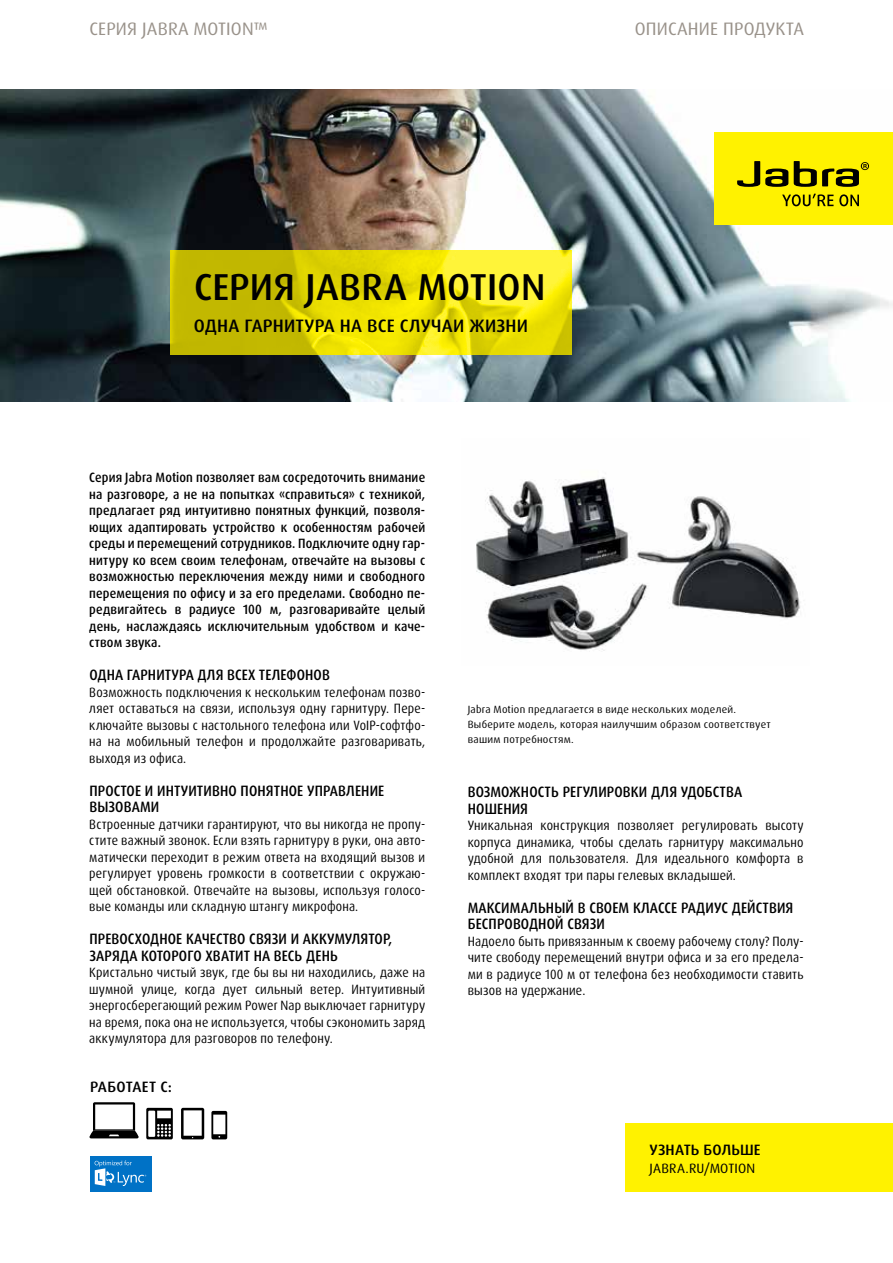
<style>
.page{position:relative;width:893px;height:1263px;background:#fff}
.page>*{position:absolute;margin:0;border:0;box-sizing:border-box;transform-origin:0 0}
.t1{font:500 37.5px "Dax Pro";letter-spacing:.005em;color:#000}
.t2{font:18px "Dax Pro";letter-spacing:.01em;color:#99928a}
.t3{font:500 18px "Dax Pro";letter-spacing:.01em;color:#000}
.t4{font:500 15px/16.5px "Dax Pro";letter-spacing:.01em;color:#000;scale:.9 1}
.t5{font:500 15px "Dax Pro";letter-spacing:.01em;color:#000}
.t6{font:13.5px/16.5px "Dax Pro";letter-spacing:.015em;color:#000;text-align:justify;scale:.9 1}
.t7{font:500 13.5px/16.5px "Dax Pro";letter-spacing:.015em;color:#000;text-align:justify;scale:.9 1}
.t8{font:13.5px "Dax Pro";letter-spacing:.015em;color:#000}
.t9{font:10.5px/15px "Dax Pro";letter-spacing:.025em;color:#000}
</style>
<div class="page">
<img style="left:0;top:89px;width:893px;height:313px">
<div style="left:626px;top:1123px;width:267px;height:68px;background:#fff200"></div>
<svg style="left:170px;top:250px;width:402px;height:105px;background:#dfd409"></svg>
<div style="left:714px;top:132px;width:179px;height:93px;background:#fff200"></div>
<svg style="left:737px;top:161px;width:51px;height:26px"></svg>
<svg style="left:794px;top:161px;width:75px;height:26px"></svg>
<svg style="left:782px;top:194px;width:51px;height:12px"></svg>
<svg style="left:839px;top:194px;width:20px;height:12px"></svg>
<div style="left:90px;top:1156px;width:61px;height:35px;background:#0072c6"></div>
<svg style="left:95px;top:1160px;width:51px;height:26px"></svg>
<svg style="left:89px;top:1102px;width:50px;height:36px"></svg>
<svg style="left:146px;top:1108px;width:27px;height:31px"></svg>
<svg style="left:181px;top:1108px;width:23px;height:31px"></svg>
<svg style="left:211px;top:1111px;width:16px;height:28px"></svg>
<img style="left:476px;top:477px;width:325px;height:174px">
<h2 class="t2" style="left:89px;top:18px;width:180px">СЕРИЯ JABRA MOTION™</h2>
<h2 class="t2" style="left:635px;top:18px;width:171px">ОПИСАНИЕ ПРОДУКТА</h2>
<h1 class="t1" style="left:194px;top:263px;width:353px">СЕРИЯ JABRA MOTION</h1>
<h2 class="t3" style="left:194px;top:314px;width:335px">ОДНА ГАРНИТУРА НА ВСЕ СЛУЧАИ ЖИЗНИ</h2>
<p class="t7" style="left:89px;top:469px;width:375px">Серия Jabra Motion позволяет вам сосредоточить внимание на разговоре, а не на попытках «справиться» с техникой, предлагает ряд интуитивно понятных функций, позволя&shy;ющих адаптировать устройство к особенностям рабочей среды и перемещений сотрудников. Подключите одну гар&shy;нитуру ко всем своим телефонам, отвечайте на вызовы с возможностью переключения между ними и свободного перемещения по офису и за его пределами. Свободно пе&shy;редвигайтесь в радиусе 100 м, разговаривайте целый день, наслаждаясь исключительным удобством и каче&shy;ством звука.</p>
<p class="t4" style="left:89px;top:667px;width:269px">ОДНА ГАРНИТУРА ДЛЯ ВСЕХ ТЕЛЕФОНОВ</p>
<p class="t6" style="left:89px;top:684px;width:375px">Возможность подключения к нескольким телефонам позво&shy;ляет оставаться на связи, используя одну гарнитуру. Пере&shy;ключайте вызовы с настольного телефона или VoIP-софтфо&shy;на на мобильный телефон и продолжайте разговаривать, выходя из офиса.</p>
<p class="t4" style="left:89px;top:782px;width:329px">ПРОСТОЕ И ИНТУИТИВНО ПОНЯТНОЕ УПРАВЛЕНИЕ<br>ВЫЗОВАМИ</p>
<p class="t6" style="left:89px;top:816px;width:375px">Встроенные датчики гарантируют, что вы никогда не пропу&shy;стите важный звонок. Если взять гарнитуру в руки, она авто&shy;матически переходит в режим ответа на входящий вызов и регулирует уровень громкости в соответствии с окружаю&shy;щей обстановкой. Отвечайте на вызовы, используя голосо&shy;вые команды или складную штангу микрофона.</p>
<p class="t4" style="left:89px;top:931px;width:338px">ПРЕВОСХОДНОЕ КАЧЕСТВО СВЯЗИ И АККУМУЛЯТОР,<br>ЗАРЯДА КОТОРОГО ХВАТИТ НА ВЕСЬ ДЕНЬ</p>
<p class="t6" style="left:89px;top:964px;width:375px">Кристально чистый звук, где бы вы ни находились, даже на шумной улице, когда дует сильный ветер. Интуитивный энергосберегающий режим Power Nap выключает гарнитуру на время, пока она не используется, чтобы сэкономить заряд аккумулятора для разговоров по телефону.</p>
<p class="t5" style="left:90px;top:1077px;width:84px">РАБОТАЕТ С:</p>
<p class="t9" style="left:468px;top:702px;width:305px">Jabra Motion предлагается в виде нескольких моделей.<br>Выберите модель, которая наилучшим образом соответствует вашим потребностям.</p>
<p class="t4" style="left:468px;top:784px;width:307px">ВОЗМОЖНОСТЬ РЕГУЛИРОВКИ ДЛЯ УДОБСТВА<br>НОШЕНИЯ</p>
<p class="t6" style="left:468px;top:817px;width:375px">Уникальная конструкция позволяет регулировать высоту корпуса динамика, чтобы сделать гарнитуру максимально удобной для пользователя. Для идеального комфорта в комплект входят три пары гелевых вкладышей.</p>
<p class="t4" style="left:468px;top:899px;width:363px">МАКСИМАЛЬНЫЙ В СВОЕМ КЛАССЕ РАДИУС ДЕЙСТВИЯ<br>БЕСПРОВОДНОЙ СВЯЗИ</p>
<p class="t6" style="left:468px;top:933px;width:375px">Надоело быть привязанным к своему рабочему столу? Полу&shy;чите свободу перемещений внутри офиса и за его предела&shy;ми в радиусе 100 м от телефона без необходимости ставить вызов на удержание.</p>
<p class="t5" style="left:649px;top:1140px;width:113px">УЗНАТЬ БОЛЬШЕ</p>
<p class="t8" style="left:649px;top:1160px;width:107px">JABRA.RU/MOTION</p>
</div>
